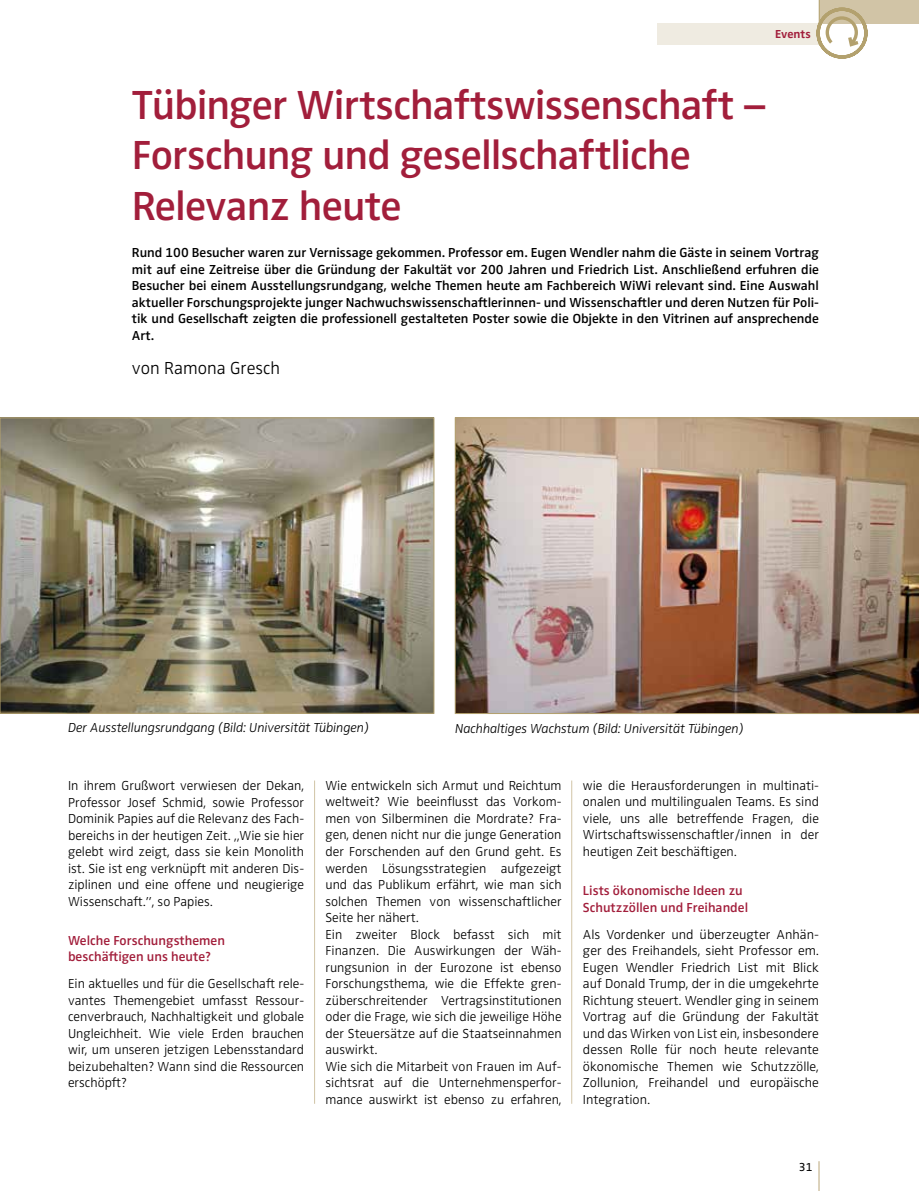
<style>
.page{position:relative;width:919px;height:1191px;background:#fff}
.page>*{position:absolute;margin:0;border:0;box-sizing:border-box;transform-origin:0 0}
.t1{font:600 42px/50.4px "Zwo OT";letter-spacing:-.02em;color:#a21e3b}
.t2{font:300 18px "Zwo OT";color:#000}
.t3{font:300 13.5px/16.5px "Zwo OT";color:#000;text-align:justify}
.t4{font:600 13.5px/16.5px "Zwo OT";color:#000;text-align:justify}
.t5{font:italic 300 13.5px "Zwo OT";letter-spacing:-.01em;color:#000}
.t6{font:600 13.5px/16.5px "Zwo OT";color:#a21e3b}
.t7{font:700 12px "Zwo OT";color:#a21e3b}
.t8{font:12px "Zwo OT";color:#000}
</style>
<div class="page">
<hr style="left:818px;top:1161px;width:1px;height:30px;background:#d1c4a6">
<div style="left:819px;top:0;width:99px;height:23px;background:#d1c4a6"></div>
<div style="left:657px;top:23px;width:161px;height:22px;background:#efebe1"></div>
<hr style="left:818px;top:0;width:1px;height:45px;background:#b3a16e">
<svg style="left:816px;top:7px;width:53px;height:52px"></svg>
<hr style="left:571px;top:780px;width:1px;height:323px;background:#d1c4a6">
<hr style="left:314px;top:780px;width:1px;height:323px;background:#d1c4a6">
<img style="left:2px;top:420px;width:430px;height:291px">
<div style="left:0;top:418px;width:434px;height:295px;border:1px solid #b3a16e"></div>
<img style="left:455px;top:418px;width:463px;height:295px">
<p class="t7" style="left:775px;top:27px;width:37px">Events</p>
<h1 class="t1" style="left:132px;top:80px;width:635px">Tübinger Wirtschaftswissenschaft –<br>Forschung und gesellschaftliche<br>Relevanz heute</h1>
<p class="t4" style="left:132px;top:245px;width:688px">Rund 100 Besucher waren zur Vernissage gekommen. Professor em. Eugen Wendler nahm die Gäste in seinem Vortrag mit auf eine Zeitreise über die Gründung der Fakultät vor 200 Jahren und Friedrich List. Anschließend erfuhren die Besucher bei einem Ausstellungsrundgang, welche Themen heute am Fachbereich WiWi relevant sind. Eine Auswahl aktueller Forschungsprojekte junger Nachwuchswissenschaftlerinnen- und Wissenschaftler und deren Nutzen für Poli&shy;tik und Gesellschaft zeigten die professionell gestalteten Poster sowie die Objekte in den Vitrinen auf ansprechende Art.</p>
<h2 class="t2" style="left:132px;top:357px;width:150px">von Ramona Gresch</h2>
<p class="t5" style="left:68px;top:720px;width:303px">Der Ausstellungsrundgang (Bild: Universität Tübingen)</p>
<p class="t5" style="left:455px;top:720px;width:290px">Nachhaltiges Wachstum (Bild: Universität Tübingen)</p>
<p class="t3" style="left:68px;top:777px;width:238px">In ihrem Grußwort verwiesen der Dekan, Professor Josef Schmid, sowie Professor Dominik Papies auf die Relevanz des Fach&shy;bereichs in der heutigen Zeit. „Wie sie hier gelebt wird zeigt, dass sie kein Monolith ist. Sie ist eng verknüpft mit anderen Dis&shy;ziplinen und eine offene und neugierige Wissenschaft.”, so Papies.</p>
<p class="t6" style="left:68px;top:932px;width:158px">Welche Forschungsthemen beschäftigen uns heute?</p>
<p class="t3" style="left:68px;top:975px;width:238px">Ein aktuelles und für die Gesellschaft rele&shy;vantes Themengebiet umfasst Ressour&shy;cenverbrauch, Nachhaltigkeit und globale Ungleichheit. Wie viele Erden brauchen wir, um unseren jetzigen Lebensstandard beizubehalten? Wann sind die Ressourcen erschöpft?</p>
<p class="t3" style="left:325px;top:777px;width:238px;text-align:left">Wie entwickeln sich Armut und Reichtum weltweit? Wie beeinflusst das Vorkom&shy;men von Silberminen die Mordrate? Fra&shy;gen, denen nicht nur die junge Generation der Forschenden auf den Grund geht. Es werden Lösungsstrategien aufgezeigt und das Publikum erfährt, wie man sich solchen Themen von wissenschaftlicher Seite her nähert.<br>Ein zweiter Block befasst sich mit Finanzen. Die Auswirkungen der Wäh&shy;rungsunion in der Eurozone ist ebenso Forschungsthema, wie die Effekte gren&shy;züberschreitender Vertragsinstitutionen oder die Frage, wie sich die jeweilige Höhe der Steuersätze auf die Staatseinnahmen auswirkt.<br>Wie sich die Mitarbeit von Frauen im Auf&shy;sichtsrat auf die Unternehmensperfor&shy;mance auswirkt ist ebenso zu erfahren,</p>
<p class="t3" style="left:583px;top:777px;width:238px">wie die Herausforderungen in multinati&shy;onalen und multilingualen Teams. Es sind viele, uns alle betreffende Fragen, die Wirtschaftswissenschaftler/innen in der heutigen Zeit beschäftigen.</p>
<p class="t6" style="left:583px;top:883px;width:167px">Lists ökonomische Ideen zu<br>Schutzzöllen und Freihandel</p>
<p class="t3" style="left:583px;top:926px;width:238px">Als Vordenker und überzeugter Anhän&shy;ger des Freihandels, sieht Professor em.<br>Eugen Wendler Friedrich List mit Blick auf Donald Trump, der in die umgekehrte Richtung steuert. Wendler ging in seinem Vortrag auf die Gründung der Fakultät und das Wirken von List ein, insbesondere dessen Rolle für noch heute relevante ökonomische Themen wie Schutzzölle, Zollunion, Freihandel und europäische Integration.</p>
<p class="t8" style="left:798px;top:1159px;width:15px">31</p>
</div>
